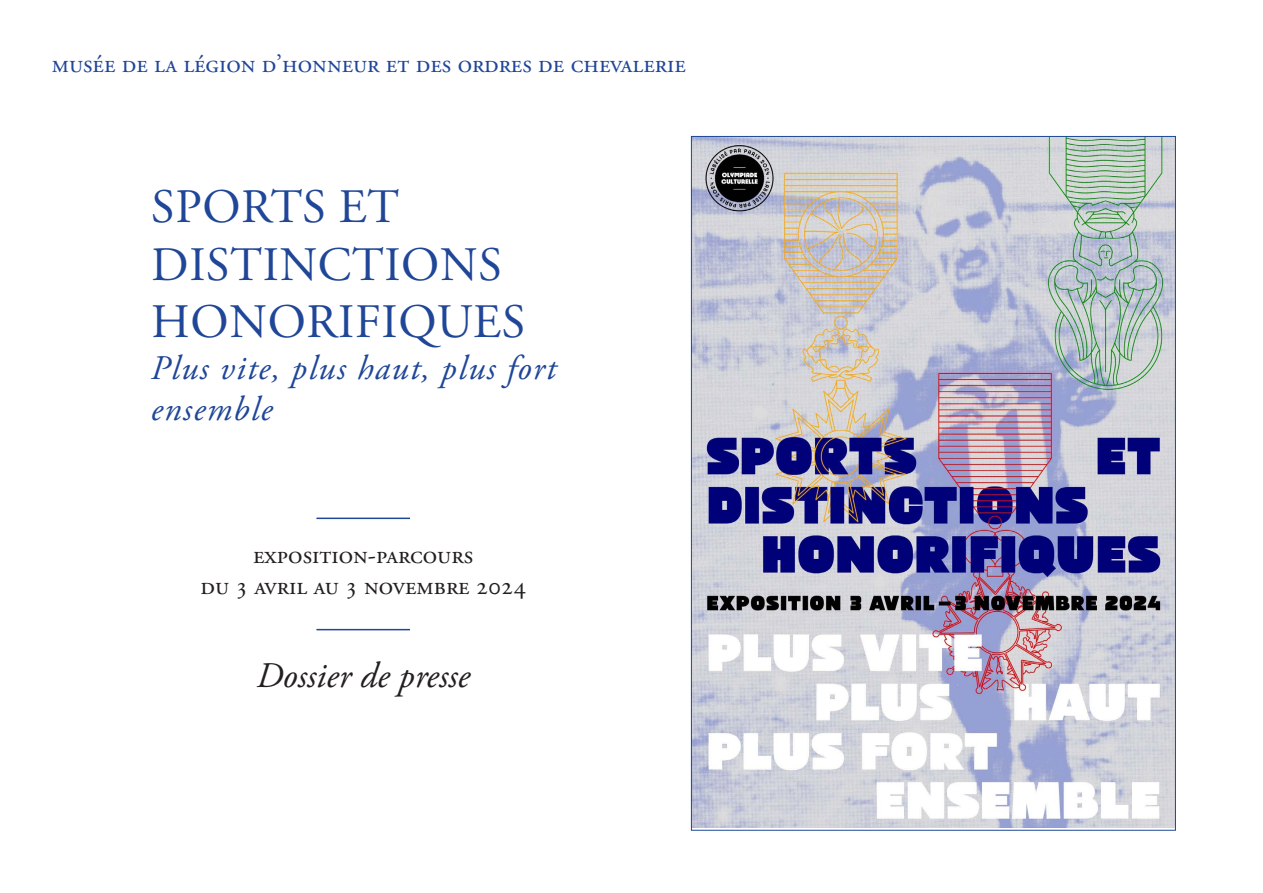
<style>
.page{position:relative;width:1263px;height:893px;background:#fff}
.page>*{position:absolute;margin:0;border:0;box-sizing:border-box;transform-origin:0 0}
.t1{font:48px/57.6px "Adobe Garamond Pro";letter-spacing:.015em;color:#204698}
.t2{font:italic 36px "Adobe Garamond Pro";color:#231f20}
.t3{font:italic 34.5px/41.4px "Adobe Garamond Pro";letter-spacing:.04em;color:#204698}
.t4{font:25.5px "Adobe Garamond Pro";color:#204698}
.t5{font:25.5px "Adobe Garamond Pro";color:#231f20}
</style>
<div class="page">
<hr style="left:316px;top:518px;width:94px;height:1px;background:#204698">
<hr style="left:316px;top:629px;width:94px;height:1px;background:#204698">
<img style="left:693px;top:138px;width:481px;height:689px">
<p class="t4" style="left:52px;top:49px;width:635px">musée de la légion d’honneur et des ordres de chevalerie</p>
<p class="t1" style="left:151px;top:180px;width:249px">SPORTS ET</p>
<p class="t1" style="left:151px;top:237px;width:376px">DISTINCTIONS<br>HONORIFIQUES</p>
<p class="t3" style="left:151px;top:348px;width:406px">Plus vite, plus haut, plus fort ensemble</p>
<p class="t5" style="left:253px;top:540px;width:222px">exposition-parcours</p>
<p class="t5" style="left:201px;top:570px;width:327px">du 3 avril au 3 novembre 2024</p>
<p class="t2" style="left:256px;top:654px;width:215px">Dossier de presse</p>
</div>
